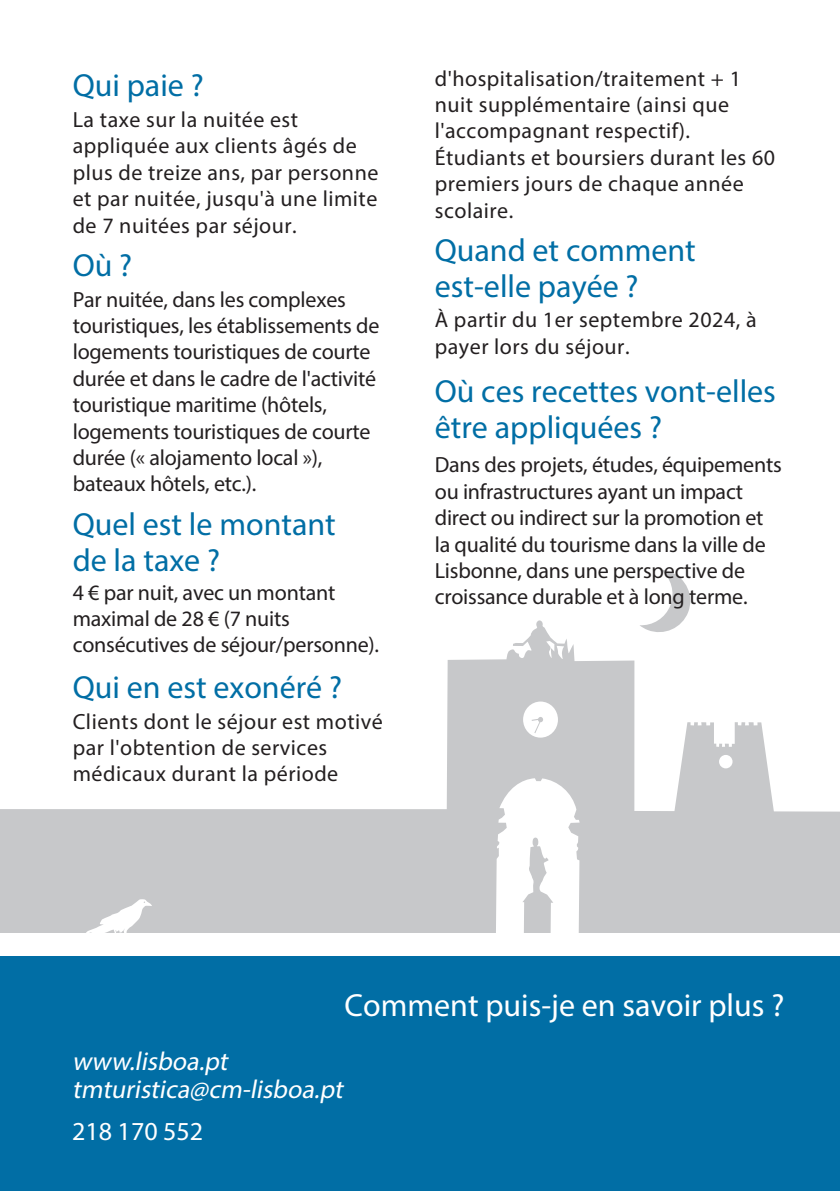
<style>
.page{position:relative;width:840px;height:1191px;background:#fff}
.page>*{position:absolute;margin:0;border:0;box-sizing:border-box;transform-origin:0 0}
.t1{font:32px/36px "Myriad Pro";color:#016ea5}
.t2{font:32px "Myriad Pro";color:#fff}
.t3{font:italic 26px/27.6px "Myriad Pro";color:#fff}
.t4{font:26px "Myriad Pro";color:#fff}
.t5{font:22px/26.4px "Myriad Pro";letter-spacing:-.01em;color:#231f20}
.t6{font:22px/26.4px "Myriad Pro";letter-spacing:.025em;color:#231f20}
</style>
<div class="page">
<svg style="left:0;top:620px;width:839px;height:313px"></svg>
<div style="left:0;top:934px;width:839px;height:257px;background:#016ea5"></div>
<div style="left:0;top:933px;width:839px;height:22px;background:#fff"></div>
<svg style="left:639px;top:569px;width:55px;height:67px"></svg>
<h1 class="t1" style="left:73px;top:67px;width:132px">Qui paie ?</h1>
<p class="t6" style="left:73px;top:106px;width:307px">La taxe sur la nuitée est appliquée aux clients âgés de plus de treize ans, par personne et par nuitée, jusqu'à une limite de 7 nuitées par séjour.</p>
<h1 class="t1" style="left:73px;top:246px;width:61px">Où ?</h1>
<p class="t5" style="left:73px;top:286px;width:308px">Par nuitée, dans les complexes touristiques, les établissements de logements touristiques de courte durée et dans le cadre de l'activité touristique maritime (hôtels, logements touristiques de courte durée (« alojamento local »), bateaux hôtels, etc.).</p>
<h1 class="t1" style="left:73px;top:505px;width:264px">Quel est le montant de la taxe ?</h1>
<p class="t5" style="left:73px;top:578px;width:308px">4 € par nuit, avec un montant maximal de 28 € (7 nuits consécutives de séjour/personne).</p>
<h1 class="t1" style="left:73px;top:668px;width:271px">Qui en est exonéré ?</h1>
<p class="t6" style="left:73px;top:707px;width:311px">Clients dont le séjour est motivé par l'obtention de services médicaux durant la période</p>
<p class="t6" style="left:434px;top:65px;width:341px">d'hospitalisation/traitement + 1 nuit supplémentaire (ainsi que l'accompagnant respectif).<br>Étudiants et boursiers durant les 60 premiers jours de chaque année scolaire.</p>
<h1 class="t1" style="left:434px;top:232px;width:262px">Quand et comment est-elle payée ?</h1>
<p class="t6" style="left:434px;top:306px;width:323px">À partir du 1er septembre 2024, à payer lors du séjour.</p>
<h1 class="t1" style="left:434px;top:372px;width:342px">Où ces recettes vont-elles être appliquées ?</h1>
<p class="t5" style="left:434px;top:451px;width:348px">Dans des projets, études, équipements ou infrastructures ayant un impact direct ou indirect sur la promotion et la qualité du tourisme dans la ville de Lisbonne, dans une perspective de croissance durable et à long terme.</p>
<h1 class="t2" style="left:344px;top:986px;width:441px">Comment puis-je en savoir plus ?</h1>
<p class="t3" style="left:72px;top:1047px;width:277px">www.lisboa.pt tmturistica@cm-lisboa.pt</p>
<p class="t4" style="left:72px;top:1115px;width:133px">218 170 552</p>
</div>
